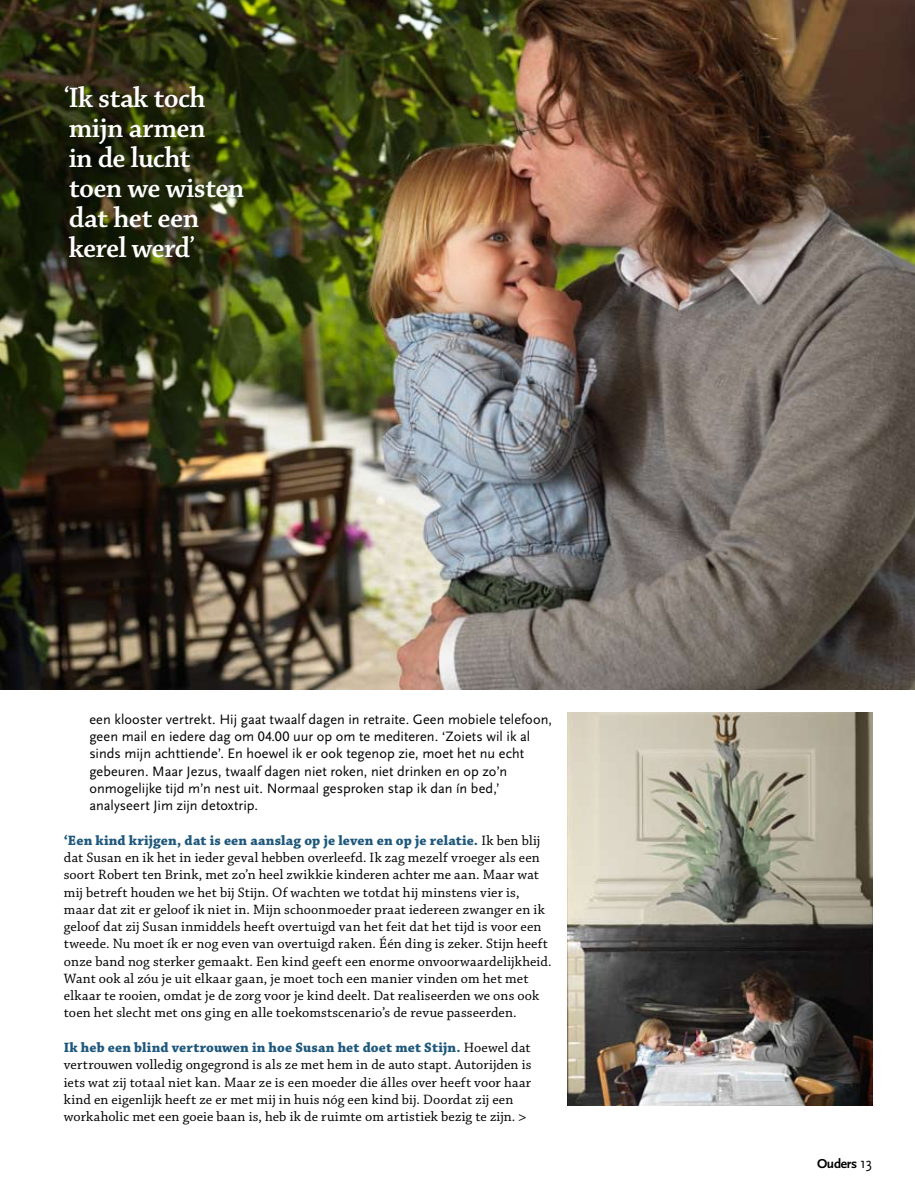
<style>
.page{position:relative;width:915px;height:1200px;background:#fff}
.page>*{position:absolute;margin:0;border:0;box-sizing:border-box;transform-origin:0 0}
.t1{font:30px/30px "Chaparral Pro Semibold Disp";color:#fff}
.t2{font:14.25px/17.2px "Chaparral Pro";letter-spacing:.01em;color:#000}
.t3{font:14.25px/17.2px "Scala Sans OT";color:#000}
.t4{font:700 13.5px "Scala Sans OT";color:#000}
.s1{font-weight:700;color:#1e577c}
.s2{font-family:"Scala Sans OT"}
.s3{font-weight:400;font-size:15px}
</style>
<div class="page">
<img style="left:0;top:0;width:914px;height:689px">
<img style="left:567px;top:712px;width:305px;height:392px">
<h1 class="t1" style="left:64px;top:84px;width:182px">‘Ik stak toch mijn armen<br>in de lucht toen we wisten dat het een kerel werd’</h1>
<p class="t3" style="left:89px;top:710px;width:464px">een klooster vertrekt. Hij gaat twaalf dagen in retraite. Geen mobiele telefoon, geen mail en iedere dag om 04.00 uur op om te mediteren. ‘Zoiets wil ik al sinds mijn achttiende’. En hoewel ik er ook tegenop zie, moet het nu echt gebeuren. Maar Jezus, twaalf dagen niet roken, niet drinken en op zo’n onmogelijke tijd m’n nest uit. Normaal gesproken stap ik dan ín bed,’ analyseert Jim zijn detoxtrip.</p>
<p class="t2" style="left:64px;top:832px;width:489px"><span class="s1">‘Een kind krijgen, dat is een aanslag op je leven en op je relatie.</span> Ik ben blij dat Susan en ik het in ieder geval hebben overleefd. Ik zag mezelf vroeger als een soort Robert ten Brink, met zo’n heel zwikkie kinderen achter me aan. Maar wat mij betreft houden we het bij Stijn. Of wachten we totdat hij minstens vier is, maar dat zit er geloof ik niet in. Mijn schoonmoeder praat iedereen zwanger en ik geloof dat zij Susan inmiddels heeft overtuigd van het feit dat het tijd is voor een tweede. Nu moet ík er nog even van overtuigd raken. Één ding is zeker. Stijn heeft onze band nog sterker gemaakt. Een kind geeft een enorme onvoorwaardelijkheid.<br>Want ook al zóu je uit elkaar gaan, je moet toch een manier vinden om het met elkaar te rooien, omdat je de zorg voor je kind deelt. Dat realiseerden we ons ook toen het slecht met ons ging en alle toekomstscenario’s de revue passeerden.</p>
<p class="t2" style="left:64px;top:1039px;width:469px"><span class="s1">Ik heb een blind vertrouwen in hoe Susan het doet met Stijn.</span> Hoewel dat vertrouwen volledig ongegrond is als ze met hem in de auto stapt. Autorijden is iets wat zij totaal niet kan. Maar ze is een moeder die álles over heeft voor haar kind en eigenlijk heeft ze er met mij in huis nóg een kind bij. Doordat zij een workaholic met een goeie baan is, heb ik de ruimte om artistiek bezig te zijn. <span class="s2">&gt;</span></p>
<p class="t4" style="left:816px;top:1156px;width:57px">Ouders <span class="s3">13</span></p>
</div>
